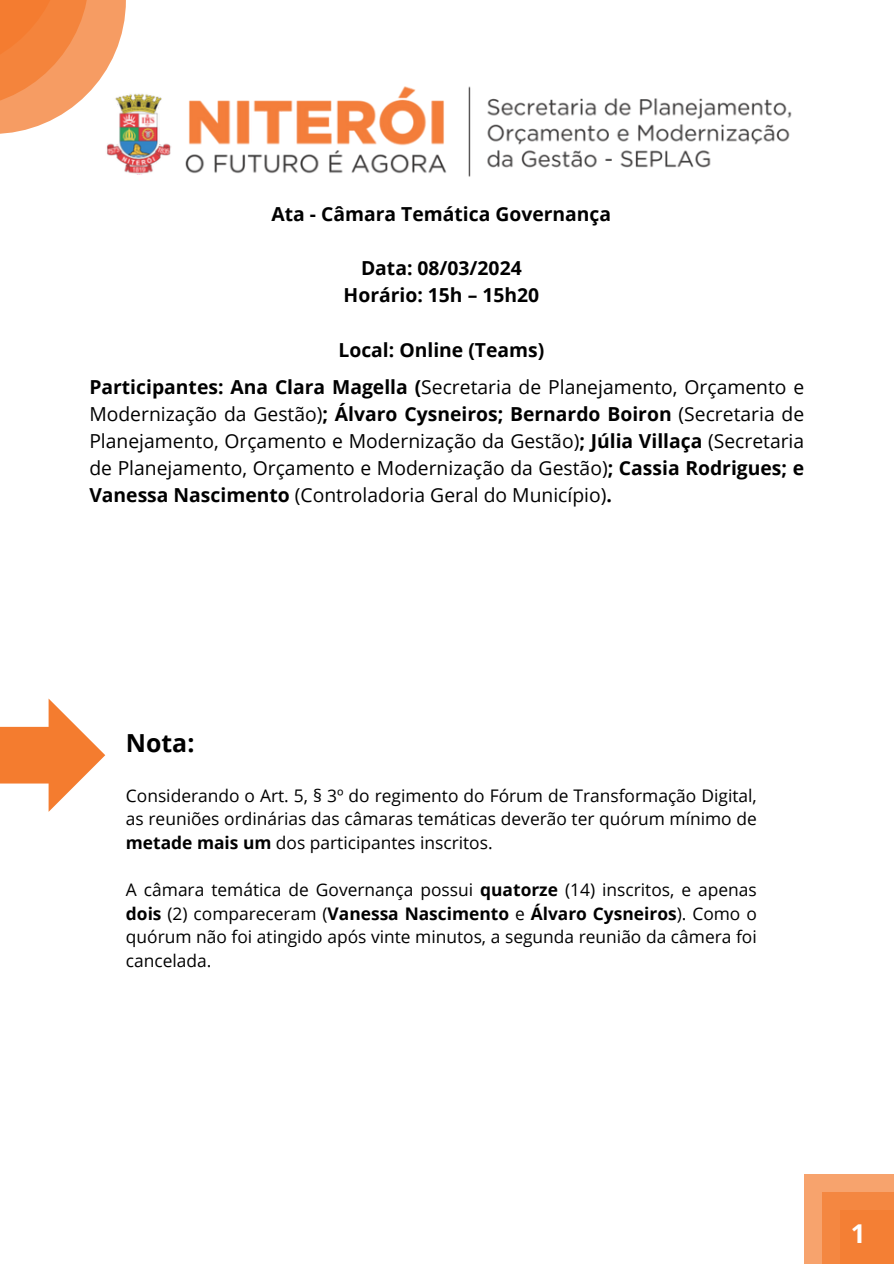
<style>
.page{position:relative;width:894px;height:1264px;background:#fff}
.page>*{position:absolute;margin:0;border:0;box-sizing:border-box;transform-origin:0 0}
.t1{font:700 25.95px "Open Sans";color:#fff}
.t2{font:700 24.9px "Open Sans";color:#000}
.t3{font:19.35px/27px "Open Sans";color:#000;text-align:justify}
.t4{font:700 19.35px/27px "Open Sans";color:#000;text-align:center}
.t5{font:17.4px/23.7px "Open Sans";color:#000;text-align:justify}
.s1{font-weight:700}
</style>
<div class="page">
<svg style="left:0;top:0;width:126px;height:134px;fill:#f69c63"></svg>
<svg style="left:0;top:0;width:89px;height:108px;background:#f5975c"></svg>
<div style="left:0;top:0;width:65px;height:74px;background:#f4843c"></div>
<svg style="left:0;top:698px;width:105px;height:113px"></svg>
<div style="left:804px;top:1174px;width:89px;height:89px;background:#f7a36d"></div>
<div style="left:822px;top:1192px;width:71px;height:71px;background:#f48741"></div>
<div style="left:840px;top:1210px;width:53px;height:53px;background:#f47c2f"></div>
<img style="left:105px;top:72px;width:687px;height:105px">
<h2 class="t4" style="left:271px;top:200px;width:341px">Ata - Câmara Temática Governança</h2>
<h2 class="t4" style="left:343px;top:254px;width:197px">Data: 08/03/2024<br>Horário: 15h – 15h20</h2>
<h2 class="t4" style="left:338px;top:335px;width:207px">Local: Online (Teams)</h2>
<p class="t3" style="left:89px;top:373px;width:716px"><span class="s1">Participantes: Ana Clara Magella (</span>Secretaria de Planejamento, Orçamento e Modernização da Gestão)<span class="s1">; Álvaro Cysneiros; Bernardo Boiron</span> (Secretaria de Planejamento, Orçamento e Modernização da Gestão)<span class="s1">; Júlia Villaça</span> (Secretaria de Planejamento, Orçamento e Modernização da Gestão)<span class="s1">; Cassia Rodrigues; e Vanessa Nascimento</span> (Controladoria Geral do Município)<span class="s1">.</span></p>
<h3 class="t2" style="left:126px;top:725px;width:70px">Nota:</h3>
<h1 class="t5" style="left:126px;top:783px;width:632px">Considerando o Art. 5, § 3º do regimento do Fórum de Transformação Digital, as reuniões ordinárias das câmaras temáticas deverão ter quórum mínimo de <span class="s1">metade mais um</span> dos participantes inscritos.</h1>
<p class="t5" style="left:126px;top:877px;width:632px">A câmara temática de Governança possui <span class="s1">quatorze</span> (14) inscritos, e apenas <span class="s1">dois</span> (2) compareceram (<span class="s1">Vanessa Nascimento</span> e <span class="s1">Álvaro Cysneiros</span>). Como o quórum não foi atingido após vinte minutos, a segunda reunião da câmera foi cancelada.</p>
<p class="t1" style="left:850px;top:1215px;width:16px">1</p>
</div>
